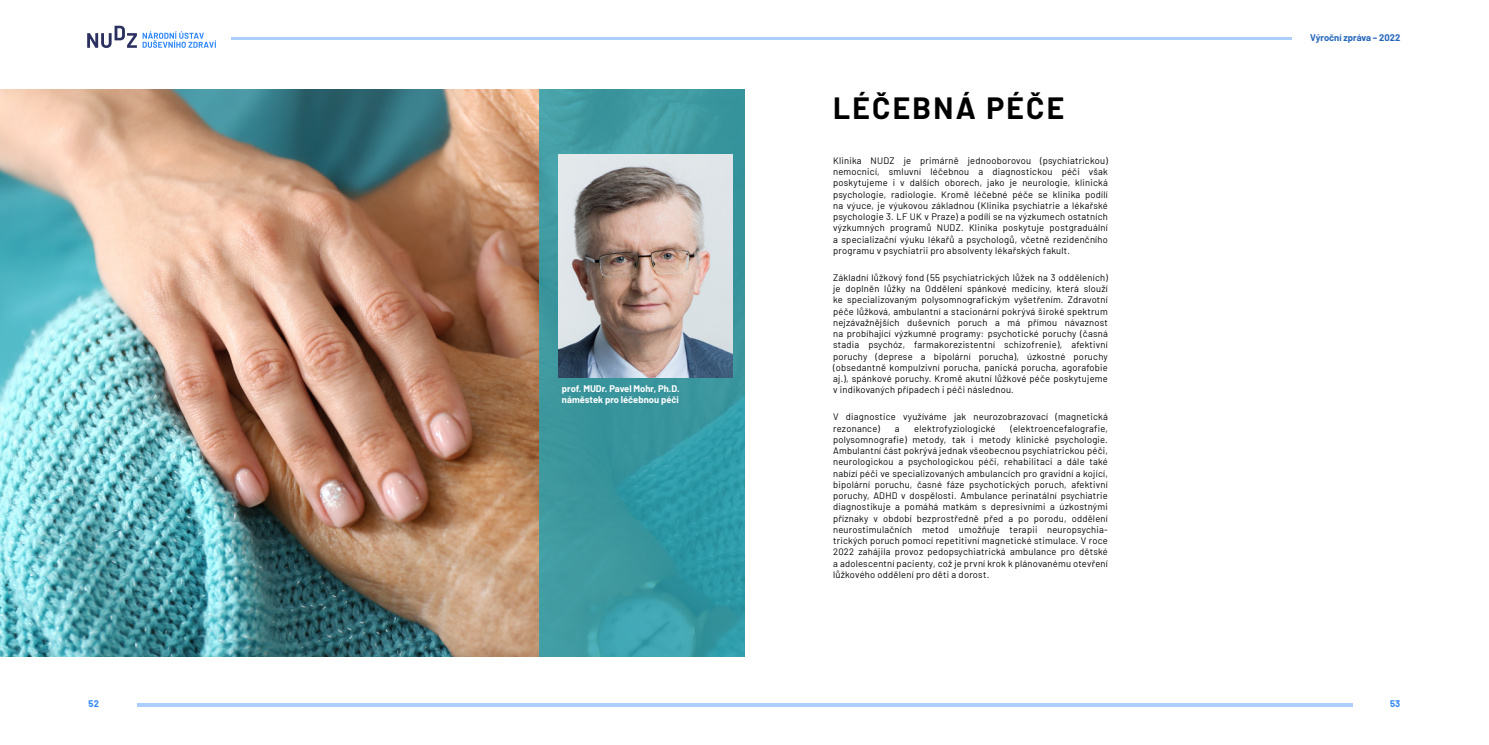
<style>
.page{position:relative;width:1489px;height:745px;background:#fff}
.page>*{position:absolute;margin:0;border:0;box-sizing:border-box;transform-origin:0 0}
.t1{font:700 30px "Barlow";letter-spacing:.075em;color:#000}
.t2{font:9.38px/11.2px "Barlow";letter-spacing:.025em;color:#000;text-align:justify}
.t3{font:700 9.38px/11.2px "Barlow";color:#fff}
.t4{font:700 9.38px "Barlow";color:#2466ba}
.t5{font:700 9.38px "Barlow";color:#2e87fa}
</style>
<div class="page">
<svg style="left:87px;top:26px;width:50px;height:22px"></svg>
<svg style="left:143px;top:31px;width:73px;height:17px"></svg>
<hr style="left:231px;top:37px;width:1061px;height:2px;background:#abcffc">
<hr style="left:138px;top:702px;width:1214px;height:3px;background:#abcffc">
<img style="left:0;top:89px;width:539px;height:567px">
<svg style="left:539px;top:89px;width:205px;height:567px;background:#3999a2"></svg>
<img style="left:558px;top:154px;width:174px;height:223px">
<p class="t3" style="left:562px;top:382px;width:119px">prof. MUDr. Pavel Mohr, Ph.D. náměstek pro léčebnou péči</p>
<h1 class="t1" style="left:833px;top:86px;width:233px">LÉČEBNÁ PÉČE</h1>
<p class="t2" style="left:833px;top:154px;width:276px">Klinika NUDZ je primárně jednooborovou (psychiatrickou) nemocnicí, smluvní léčebnou a diagnostickou péči však poskytujeme i v dalších oborech, jako je neurologie, klinická psychologie, radiologie. Kromě léčebné péče se klinika podílí na výuce, je výukovou základnou (Klinika psychiatrie a lékařské psychologie 3. LF UK v Praze) a podílí se na výzkumech ostatních výzkumných programů NUDZ. Klinika poskytuje postgraduální a specializační výuku lékařů a psychologů, včetně rezidenčního programu v psychiatrii pro absolventy lékařských fakult.</p>
<p class="t2" style="left:833px;top:271px;width:276px">Základní lůžkový fond (55 psychiatrických lůžek na 3 odděleních) je doplněn lůžky na Oddělení spánkové medicíny, která slouží ke specializovaným polysomnografickým vyšetřením. Zdravotní péče lůžková, ambulantní a stacionární pokrývá široké spektrum nejzávažnějších duševních poruch a má přímou návaznost na probíhající výzkumné programy: psychotické poruchy (časná stadia psychóz, farmakorezistentní schizofrenie), afektivní poruchy (deprese a bipolární porucha), úzkostné poruchy (obsedantně kompulzivní porucha, panická porucha, agorafobie aj.), spánkové poruchy. Kromě akutní lůžkové péče poskytujeme v indikovaných případech i péči následnou.</p>
<p class="t2" style="left:833px;top:410px;width:276px">V diagnostice využíváme jak neurozobrazovací (magnetická rezonance)</p>
<p class="t2" style="left:833px;top:421px;width:276px;text-indent:177px">(elektroencefalografie, polysomnografie) metody, tak i metody klinické psychologie.<br>Ambulantní část pokrývá jednak všeobecnou psychiatrickou péči, neurologickou a psychologickou péči, rehabilitaci a dále také nabízí péči ve specializovaných ambulancích pro gravidní a kojící, bipolární poruchu, časné fáze psychotických poruch, afektivní poruchy, ADHD v dospělosti. Ambulance perinatální psychiatrie diagnostikuje a pomáhá matkám s depresivními a úzkostnými příznaky v období bezprostředně před a po porodu, oddělení neurostimulačních metod umožňuje terapii neuropsychia&shy;trických poruch pomocí repetitivní magnetické stimulace. V roce 2022 zahájila provoz pedopsychiatrická ambulance pro dětské a adolescentní pacienty, což je první krok k plánovanému otevření lůžkového oddělení pro děti a dorost.</p>
<p class="t2" style="left:894px;top:421px;width:6px">a</p>
<p class="t2" style="left:914px;top:421px;width:83px">elektrofyziologické</p>
<p class="t4" style="left:1309px;top:30px;width:92px">Výroční zpráva – 2022</p>
<p class="t5" style="left:89px;top:696px;width:12px">52</p>
<p class="t5" style="left:1389px;top:696px;width:12px">53</p>
</div>
